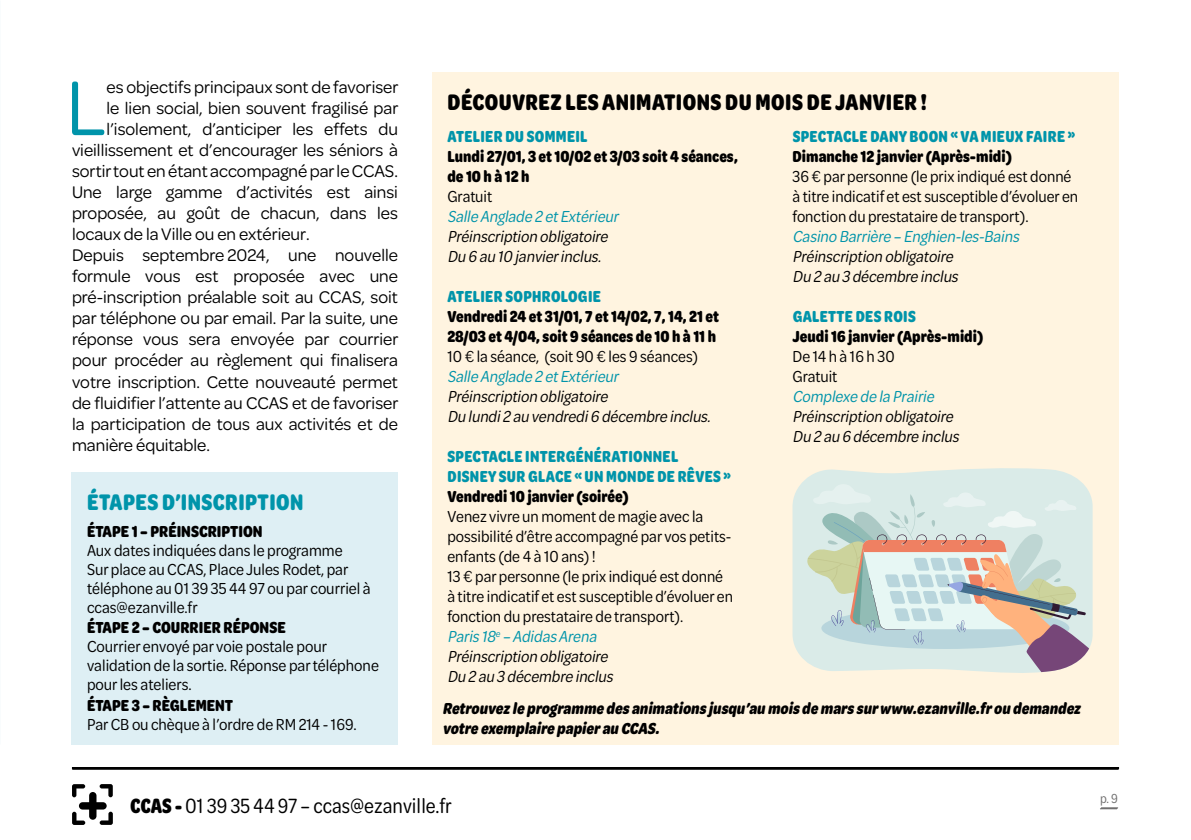
<style>
.page{position:relative;width:1191px;height:840px;background:#fff}
.page>*{position:absolute;margin:0;border:0;box-sizing:border-box;transform-origin:0 0}
.t1{font:82.4px "Omnes";color:#0094aa}
.t2{font:700 24px "Omnes Cond";letter-spacing:.02em;color:#000}
.t3{font:700 24px "Omnes Cond";letter-spacing:.02em;color:#0094aa}
.t4{font:22px "Omnes Narrow";color:#000}
.t5{font:18px "Omnes";color:#000}
.t6{font:17px/20px "Omnes Cond";color:#000}
.t7{font:700 17px/20px "Omnes Cond";color:#000}
.t8{font:italic 17px/20px "Omnes Cond";color:#000}
.t9{font:700 17px/20px "Omnes Cond";letter-spacing:.02em;color:#0094aa}
.t10{font:italic 700 17px/20px "Omnes Cond";color:#000}
.t11{font:italic 17px "Omnes Cond";color:#0094aa}
.t12{font:14px "Omnes Narrow";color:#706f6f}
.s1{font-style:italic;color:#0094aa}
.s2{font-style:italic}
.s3{font-weight:700}
</style>
<div class="page">
<svg style="left:1100px;top:807px;width:18px;height:2px"></svg>
<hr style="left:72px;top:767px;width:1047px;height:2px;background:#000">
<div style="left:432px;top:72px;width:687px;height:672px;background:#fff4e0"></div>
<svg style="left:72px;top:784px;width:41px;height:40px"></svg>
<div style="left:72px;top:472px;width:326px;height:272px;background:#deeff4"></div>
<svg style="left:792px;top:468px;width:300px;height:205px;fill:#daebe8"></svg>
<svg style="left:806px;top:484px;width:283px;height:187px;background:#ced5cf"></svg>
<h1 class="t1" style="left:66px;top:53px;width:42px">L</h1>
<p class="t5" style="left:107px;top:75px;width:293px">es objectifs principaux sont de favoriser</p>
<p class="t5" style="left:107px;top:96px;width:293px">le lien social, bien souvent fragilisé par</p>
<p class="t5" style="left:107px;top:117px;width:293px">l’isolement, d’anticiper les effets du</p>
<p class="t5" style="left:72px;top:138px;width:327px">vieillissement et d’encourager les séniors à</p>
<p class="t5" style="left:72px;top:159px;width:327px">sortir tout en étant accompagné par le CCAS.</p>
<p class="t5" style="left:72px;top:180px;width:327px">Une large gamme d’activités est ainsi</p>
<p class="t5" style="left:72px;top:201px;width:327px">proposée, au goût de chacun, dans les</p>
<p class="t5" style="left:72px;top:222px;width:239px">locaux de la Ville ou en extérieur.</p>
<p class="t5" style="left:72px;top:243px;width:327px">Depuis septembre 2024, une nouvelle</p>
<p class="t5" style="left:72px;top:264px;width:327px">formule vous est proposée avec une</p>
<p class="t5" style="left:72px;top:285px;width:327px">pré-inscription préalable soit au CCAS, soit</p>
<p class="t5" style="left:72px;top:306px;width:327px">par téléphone ou par email. Par la suite, une</p>
<p class="t5" style="left:72px;top:327px;width:328px">réponse vous sera envoyée par courrier</p>
<p class="t5" style="left:72px;top:348px;width:327px">pour procéder au règlement qui finalisera</p>
<p class="t5" style="left:72px;top:369px;width:327px">votre inscription. Cette nouveauté permet</p>
<p class="t5" style="left:72px;top:390px;width:328px">de fluidifier l’attente au CCAS et de favoriser</p>
<p class="t5" style="left:72px;top:411px;width:327px">la participation de tous aux activités et de</p>
<p class="t5" style="left:72px;top:432px;width:139px">manière équitable.</p>
<h2 class="t3" style="left:87px;top:486px;width:218px">ÉTAPES D’INSCRIPTION</h2>
<p class="t7" style="left:87px;top:520px;width:177px">ÉTAPE 1 – PRÉINSCRIPTION</p>
<p class="t6" style="left:87px;top:539px;width:285px;line-height:19px">Aux dates indiquées dans le programme<br>Sur place au CCAS, Place Jules Rodet, par téléphone au 01 39 35 44 97 ou par courriel à ccas@ezanville.fr</p>
<p class="t7" style="left:87px;top:616px;width:200px">ÉTAPE 2 – COURRIER RÉPONSE</p>
<p class="t6" style="left:87px;top:636px;width:293px;line-height:19px">Courrier envoyé par voie postale pour validation de la sortie. Réponse par téléphone pour les ateliers.</p>
<p class="t7" style="left:87px;top:693px;width:148px">ÉTAPE 3 – RÈGLEMENT</p>
<p class="t6" style="left:87px;top:712px;width:271px">Par CB ou chèque à l’ordre de RM 214 - 169.</p>
<h2 class="t2" style="left:447px;top:86px;width:481px">DÉCOUVREZ LES ANIMATIONS DU MOIS DE JANVIER !</h2>
<p class="t9" style="left:447px;top:125px;width:142px">ATELIER DU SOMMEIL</p>
<p class="t7" style="left:447px;top:145px;width:292px">Lundi 27/01, 3 et 10/02 et 3/03 soit 4 séances, de 10 h à 12 h</p>
<p class="t6" style="left:447px;top:185px;width:46px">Gratuit</p>
<p class="t11" style="left:447px;top:205px;width:176px">Salle Anglade 2 etExtérieur</p>
<p class="t8" style="left:447px;top:225px;width:165px">Préinscription obligatoire<br>Du 6 au 10 janvierinclus.</p>
<p class="t9" style="left:447px;top:285px;width:155px">ATELIER SOPHROLOGIE</p>
<p class="t7" style="left:447px;top:305px;width:273px">Vendredi 24 et 31/01, 7 et 14/02, 7, 14, 21 et<br>28/03 et 4/04, soit 9 séances de 10 h à 11 h</p>
<p class="t6" style="left:447px;top:345px;width:252px">10 € la séance, (soit 90 € les 9 séances)</p>
<p class="t11" style="left:447px;top:365px;width:176px">Salle Anglade 2 etExtérieur</p>
<p class="t8" style="left:447px;top:385px;width:268px">Préinscription obligatoire<br>Du lundi 2 au vendredi6 décembre inclus.</p>
<p class="t9" style="left:447px;top:445px;width:285px">SPECTACLE INTERGÉNÉRATIONNEL<br>DISNEY SUR GLACE « UN MONDE DE RÊVES »</p>
<p class="t7" style="left:447px;top:485px;width:183px">Vendredi 10 janvier (soirée)</p>
<p class="t6" style="left:447px;top:505px;width:287px">Venez vivre un moment de magie avec la possibilité d’être accompagné par vos petits&shy;enfants (de 4 à 10 ans) !<br>13 € par personne (le prix indiqué est donné à titre indicatif et est susceptible d’évoluer en fonction du prestataire de transport).<br><span class="s1">Paris 18</span><sup>e</sup> <span class="s1">– Adidas Arena<br></span><span class="s2">Préinscription obligatoire<br>Du 2 au 3 décembre inclus</span></p>
<p class="t9" style="left:792px;top:125px;width:284px">SPECTACLE DANY BOON « VA MIEUX FAIRE »</p>
<p class="t7" style="left:792px;top:145px;width:221px">Dimanche 12 janvier (Après-midi)</p>
<p class="t6" style="left:792px;top:165px;width:287px">36 € par personne (le prix indiqué est donné à titre indicatif et est susceptible d’évoluer en fonction du prestataire de transport).</p>
<p class="t11" style="left:792px;top:225px;width:232px">Casino Barrière – Enghien-les-Bains</p>
<p class="t8" style="left:792px;top:245px;width:170px">Préinscription obligatoire<br>Du 2 au 3 décembre inclus</p>
<p class="t9" style="left:792px;top:305px;width:125px">GALETTE DES ROIS</p>
<p class="t7" style="left:792px;top:325px;width:192px">Jeudi 16 janvier (Après-midi)</p>
<p class="t6" style="left:792px;top:345px;width:104px">De 14 h à 16 h 30<br>Gratuit</p>
<p class="t11" style="left:792px;top:385px;width:147px">Complexe de la Prairie</p>
<p class="t8" style="left:792px;top:405px;width:171px">Préinscription obligatoire<br>Du 2 au 6 décembre inclus</p>
<p class="t10" style="left:442px;top:697px;width:643px">Retrouvezle programme desanimationsjusqu’au moisde marssurwww.ezanville.frou demandez votre exemplaire papierau CCAS.</p>
<p class="t4" style="left:130px;top:790px;width:323px"><span class="s3">CCAS -</span> 01 39 35 44 97 – ccas@ezanville.fr</p>
<p class="t12" style="left:1100px;top:789px;width:19px">p. 9</p>
</div>
